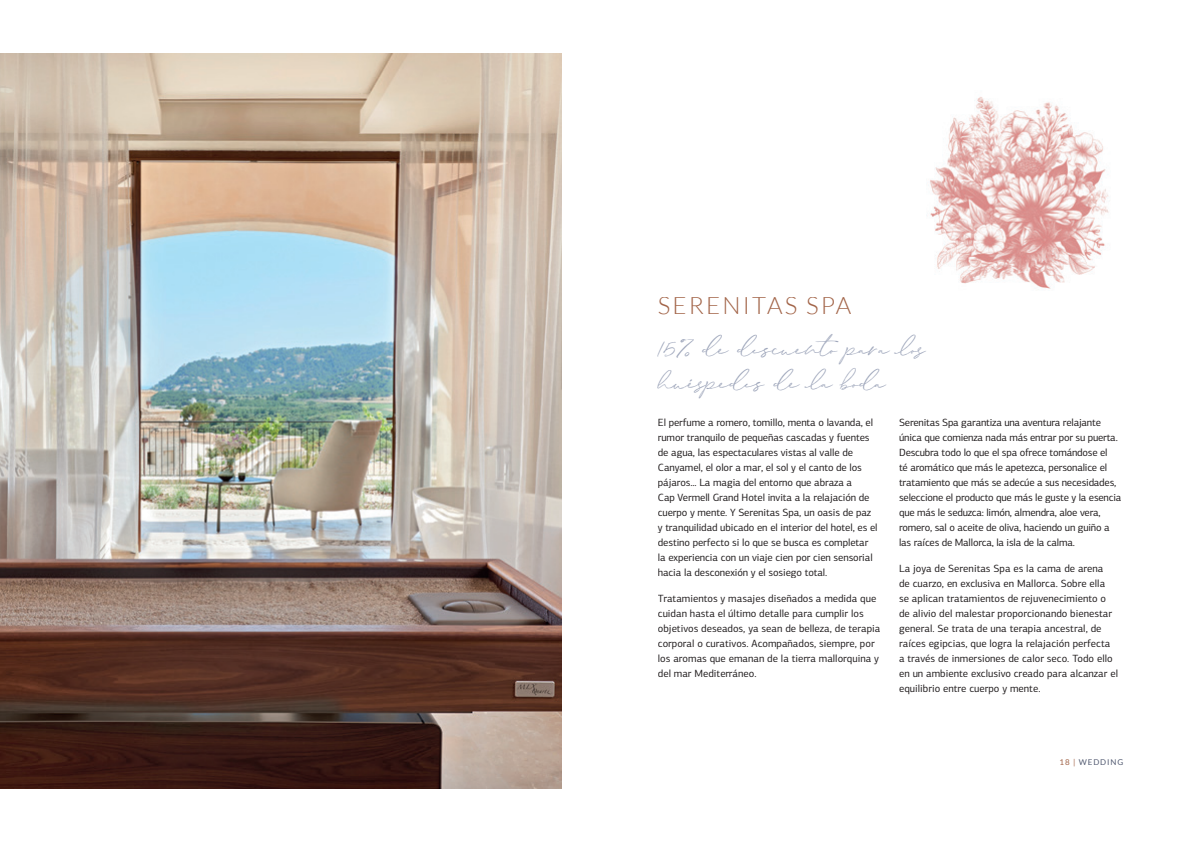
<style>
.page{position:relative;width:1191px;height:842px;background:#fff}
.page>*{position:absolute;margin:0;border:0;box-sizing:border-box;transform-origin:0 0}
.t1{font:32px/34px "Stay Classy Duo Script Brush";color:#9da5ba}
.t2{font:300 24px "Lato";letter-spacing:.09em;color:#a26448}
.t3{font:10.5px/15px "PF Centro Sans Pro";letter-spacing:-.01em;color:#231f20}
.t4{font:8px "Lato";letter-spacing:.11em;color:#525a71}
.s1{color:#a26448}
</style>
<div class="page">
<img style="left:0;top:54px;width:561px;height:734px">
<img style="left:926px;top:97px;width:183px;height:192px">
<h2 class="t2" style="left:658px;top:293px;width:195px">SERENITAS SPA</h2>
<h1 class="t1" style="left:658px;top:327px;width:269px">15% de descuento para los huéspedes de la boda</h1>
<p class="t3" style="left:658px;top:415px;width:221px">El perfume a romero, tomillo, menta o lavanda, el rumor tranquilo de pequeñas cascadas y fuentes de agua, las espectaculares vistas al valle de Canyamel, el olor a mar, el sol y el canto de los pájaros... La magia del entorno que abraza a<br>Cap Vermell Grand Hotel invita a la relajación de cuerpo y mente. Y Serenitas Spa, un oasis de paz y tranquilidad ubicado en el interior del hotel, es el destino perfecto si lo que se busca es completar la experiencia con un viaje cien por cien sensorial hacia la desconexión y el sosiego total.</p>
<p class="t3" style="left:658px;top:591px;width:224px">Tratamientos y masajes diseñados a medida que cuidan hasta el último detalle para cumplir los objetivos deseados, ya sean de belleza, de terapia corporal o curativos. Acompañados, siempre, por los aromas que emanan de la tierra mallorquina y del mar Mediterráneo.</p>
<p class="t3" style="left:899px;top:415px;width:224px">Serenitas Spa garantiza una aventura relajante única que comienza nada más entrar por su puerta.<br>Descubra todo lo que el spa ofrece tomándose el<br>té aromático que más le apetezca, personalice el tratamiento que más se adecúe a sus necesidades, seleccione el producto que más le guste y la esencia que más le seduzca: limón, almendra, aloe vera, romero, sal o aceite de oliva, haciendo un guiño a las raíces de Mallorca, la isla de la calma.</p>
<p class="t3" style="left:899px;top:561px;width:220px">La joya de Serenitas Spa es la cama de arena<br>de cuarzo, en exclusiva en Mallorca. Sobre ella<br>se aplican tratamientos de rejuvenecimiento o de alivio del malestar proporcionando bienestar general. Se trata de una terapia ancestral, de raíces egipcias, que logra la relajación perfecta a través de inmersiones de calor seco. Todo ello en un ambiente exclusivo creado para alcanzar el equilibrio entre cuerpo y mente.</p>
<p class="t4" style="left:1059px;top:757px;width:65px"><span class="s1">18 |</span> WEDDING</p>
</div>
